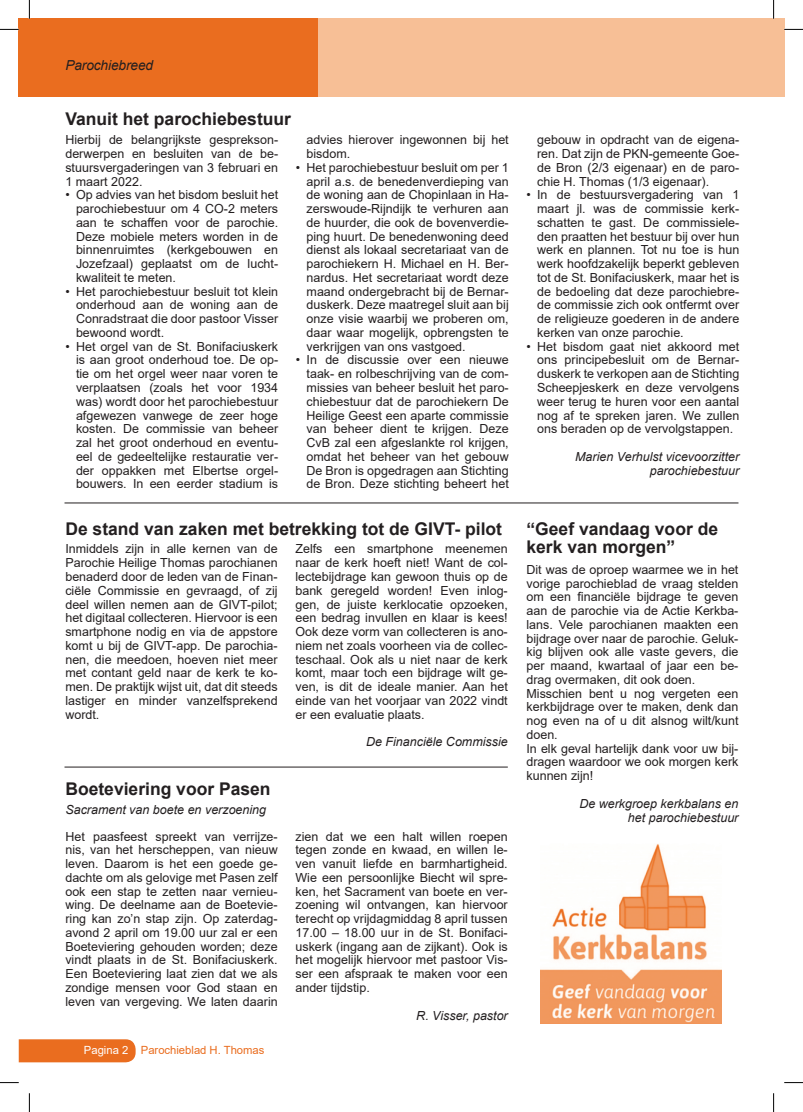
<style>
.page{position:relative;width:803px;height:1112px;background:#fff}
.page>*{position:absolute;margin:0;border:0;box-sizing:border-box;transform-origin:0 0}
.t1{font:700 17.5px/18.8px "Arial";color:#231f20}
.t2{font:italic 13.75px "Arial";letter-spacing:-.01em;color:#231f20}
.t3{font:12.5px/13.8px "Arial";color:#231f20;text-align:justify}
.t4{font:italic 12.5px/13.8px "Arial";color:#231f20;text-align:right}
.t5{font:11.25px "Arial";color:#ea6d1f}
.s1{color:#fff}
</style>
<div class="page">
<div style="left:313px;top:19px;width:471px;height:78px;background:#f7bf96"></div>
<div style="left:19px;top:19px;width:299px;height:78px;background:#ea6d1f"></div>
<div style="left:19px;top:1039px;width:117px;height:23px;background:#ea6d1f"></div>
<hr style="left:65px;top:502px;width:673px;height:1px;background:#231f20">
<hr style="left:65px;top:766px;width:443px;height:1px;background:#231f20">
<img style="left:541px;top:844px;width:181px;height:178px">
<svg style="left:0;top:29px;width:19px;height:1px"></svg>
<svg style="left:784px;top:29px;width:19px;height:1px"></svg>
<svg style="left:0;top:1082px;width:19px;height:1px"></svg>
<svg style="left:784px;top:1082px;width:19px;height:1px"></svg>
<svg style="left:29px;top:0;width:1px;height:19px"></svg>
<svg style="left:29px;top:1093px;width:1px;height:18px"></svg>
<svg style="left:773px;top:0;width:1px;height:19px"></svg>
<svg style="left:773px;top:1093px;width:1px;height:18px"></svg>
<p class="t2" style="left:65px;top:56px;width:89px">Parochiebreed</p>
<h1 class="t1" style="left:65px;top:110px;width:227px">Vanuit het parochiebestuur</h1>
<p class="t3" style="left:65px;top:133px;width:214px">Hierbij de belangrijkste gesprekson&shy;derwerpen en besluiten van de be&shy;stuursvergaderingen van 3 februari en 1 maart 2022.</p>
<p class="t3" style="left:76px;top:188px;width:204px;text-indent:-11px">• Op advies van het bisdom besluit het parochiebestuur om 4 CO-2 meters aan te schaffen voor de parochie.<br>Deze mobiele meters worden in de binnenruimtes (kerkgebouwen en Jozefzaal) geplaatst om de lucht&shy;kwaliteit te meten.</p>
<p class="t3" style="left:76px;top:284px;width:204px;text-indent:-11px">• Het parochiebestuur besluit tot klein onderhoud aan de woning aan de Conradstraat die door pastoor Visser bewoond wordt.</p>
<p class="t3" style="left:76px;top:339px;width:204px;text-indent:-11px">• Het orgel van de St. Bonifaciuskerk is aan groot onderhoud toe. De op&shy;tie om het orgel weer naar voren te verplaatsen (zoals het voor 1934 was) wordt door het parochiebestuur afgewezen vanwege de zeer hoge kosten. De commissie van beheer zal het groot onderhoud en eventu&shy;eel de gedeeltelijke restauratie ver&shy;der oppakken met Elbertse orgel&shy;bouwers. In een eerder stadium is</p>
<p class="t3" style="left:307px;top:133px;width:204px">advies hierover ingewonnen bij het bisdom.</p>
<p class="t3" style="left:307px;top:160px;width:204px;text-indent:-11px">• Het parochiebestuur besluit om per 1 april a.s. de benedenverdieping van de woning aan de Chopinlaan in Ha&shy;zerswoude-Rijndijk te verhuren aan de huurder, die ook de bovenverdie&shy;ping huurt. De benedenwoning deed dienst als lokaal secretariaat van de parochiekern H. Michael en H. Ber&shy;nardus. Het secretariaat wordt deze maand ondergebracht bij de Bernar&shy;duskerk. Deze maatregel sluit aan bij onze visie waarbij we proberen om, daar waar mogelijk, opbrengsten te verkrijgen van ons vastgoed.</p>
<p class="t3" style="left:307px;top:353px;width:204px;text-indent:-11px">• In de discussie over een nieuwe taak- en rolbeschrijving van de com&shy;missies van beheer besluit het paro&shy;chiebestuur dat de parochiekern De Heilige Geest een aparte commissie van beheer dient te krijgen. Deze CvB zal een afgeslankte rol krijgen, omdat het beheer van het gebouw De Bron is opgedragen aan Stichting de Bron. Deze stichting beheert het</p>
<h1 class="t1" style="left:65px;top:519px;width:438px">De stand van zaken met betrekking tot de GIVT- pilot</h1>
<p class="t3" style="left:65px;top:542px;width:214px">Inmiddels zijn in alle kernen van de Parochie Heilige Thomas parochianen benaderd door de leden van de Finan&shy;ciële Commissie en gevraagd, of zij deel willen nemen aan de GIVT-pilot; het digitaal collecteren. Hiervoor is een smartphone nodig en via de appstore komt u bij de GIVT-app. De parochia&shy;nen, die meedoen, hoeven niet meer met contant geld naar de kerk te ko&shy;men. De praktijk wijst uit, dat dit steeds lastiger en minder vanzelfsprekend wordt.</p>
<p class="t3" style="left:295px;top:542px;width:214px">Zelfs een smartphone meenemen naar de kerk hoeft niet! Want de col&shy;lectebijdrage kan gewoon thuis op de bank geregeld worden! Even inlog&shy;gen, de juiste kerklocatie opzoeken, een bedrag invullen en klaar is kees!<br>Ook deze vorm van collecteren is ano&shy;niem net zoals voorheen via de collec&shy;teschaal. Ook als u niet naar de kerk komt, maar toch een bijdrage wilt ge&shy;ven, is dit de ideale manier. Aan het einde van het voorjaar van 2022 vindt er een evaluatie plaats.</p>
<p class="t4" style="left:366px;top:734px;width:143px">De Financiële Commissie</p>
<h1 class="t1" style="left:65px;top:779px;width:207px">Boeteviering voor Pasen</h1>
<p class="t4" style="left:65px;top:802px;width:202px">Sacrament van boete en verzoening</p>
<p class="t3" style="left:65px;top:829px;width:214px">Het paasfeest spreekt van verrijze&shy;nis, van het herscheppen, van nieuw leven. Daarom is het een goede ge&shy;dachte om als gelovige met Pasen zelf ook een stap te zetten naar vernieu&shy;wing. De deelname aan de Boetevie&shy;ring kan zo’n stap zijn. Op zaterdag&shy;avond 2 april om 19.00 uur zal er een Boeteviering gehouden worden; deze vindt plaats in de St. Bonifaciuskerk.<br>Een Boeteviering laat zien dat we als zondige mensen voor God staan en leven van vergeving. We laten daarin</p>
<p class="t3" style="left:295px;top:829px;width:214px">zien dat we een halt willen roepen tegen zonde en kwaad, en willen le&shy;ven vanuit liefde en barmhartigheid.<br>Wie een persoonlijke Biecht wil spre&shy;ken, het Sacrament van boete en ver&shy;zoening wil ontvangen, kan hiervoor terecht op vrijdagmiddag 8 april tussen 17.00 – 18.00 uur in de St. Bonifaci&shy;uskerk (ingang aan de zijkant). Ook is het mogelijk hiervoor met pastoor Vis&shy;ser een afspraak te maken voor een ander tijdstip.</p>
<p class="t4" style="left:416px;top:1008px;width:93px">R. Visser, pastor</p>
<p class="t5" style="left:84px;top:1042px;width:182px"><span class="s1">Pagina 2</span> Parochieblad H. Thomas</p>
<p class="t3" style="left:537px;top:133px;width:204px">gebouw in opdracht van de eigena&shy;ren. Dat zijn de PKN-gemeente Goe&shy;de Bron (2/3 eigenaar) en de paro&shy;chie H. Thomas (1/3 eigenaar).</p>
<p class="t3" style="left:537px;top:188px;width:204px;text-indent:-11px">• In de bestuursvergadering van 1 maart jl. was de commissie kerk&shy;schatten te gast. De commissiele&shy;den praatten het bestuur bij over hun werk en plannen. Tot nu toe is hun werk hoofdzakelijk beperkt gebleven tot de St. Bonifaciuskerk, maar het is de bedoeling dat deze parochiebre&shy;de commissie zich ook ontfermt over de religieuze goederen in de andere kerken van onze parochie.</p>
<p class="t3" style="left:537px;top:339px;width:204px;text-indent:-11px">• Het bisdom gaat niet akkoord met ons principebesluit om de Bernar&shy;duskerk te verkopen aan de Stichting Scheepjeskerk en deze vervolgens weer terug te huren voor een aantal nog af te spreken jaren. We zullen ons beraden op de vervolgstappen.</p>
<p class="t4" style="left:575px;top:449px;width:166px">Marien Verhulst vicevoorzitter parochiebestuur</p>
<h1 class="t1" style="left:526px;top:519px;width:193px">“Geef vandaag voor de kerk van morgen”</h1>
<p class="t3" style="left:526px;top:562px;width:213px;text-align:left">Dit was de oproep waarmee we in het vorige parochieblad de vraag stelden om een financiële bijdrage te geven aan de parochie via de Actie Kerkba&shy;lans. Vele parochianen maakten een bijdrage over naar de parochie. Geluk&shy;kig blijven ook alle vaste gevers, die per maand, kwartaal of jaar een be&shy;drag overmaken, dit ook doen.<br>Misschien bent u nog vergeten een kerkbijdrage over te maken, denk dan nog even na of u dit alsnog wilt/kunt doen.<br>In elk geval hartelijk dank voor uw bij&shy;dragen waardoor we ook morgen kerk kunnen zijn!</p>
<p class="t4" style="left:579px;top:796px;width:161px">De werkgroep kerkbalans en het parochiebestuur</p>
</div>
